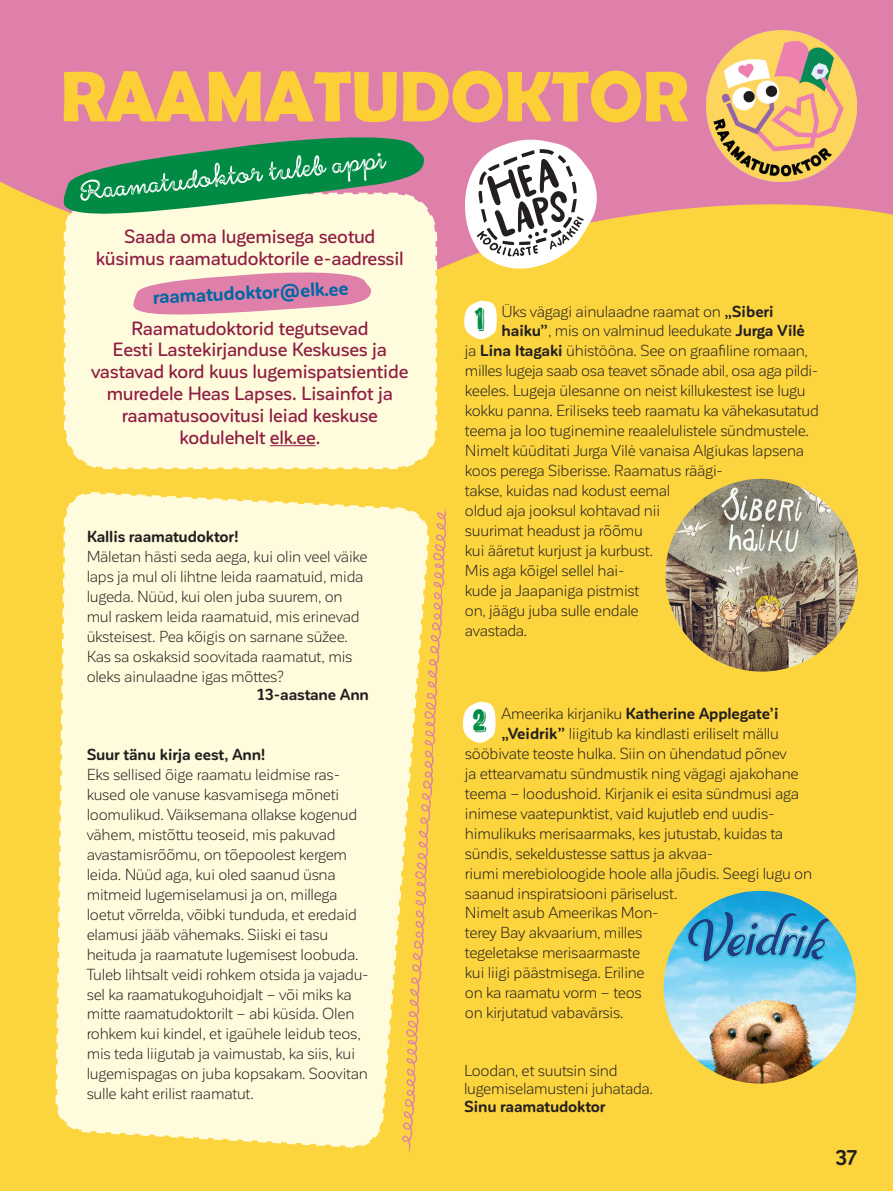
<style>
.page{position:relative;width:893px;height:1191px;background:#fcd43e}
.page>*{position:absolute;margin:0;border:0;box-sizing:border-box;transform-origin:0 0}
.t1{font:700 72px "Berlin Sans FB Demi";letter-spacing:-.005em;color:#fccf36}
.HL_Vahepealkiri{font:55.65px "HMS Gilbert Script Printed";color:#fff}
.HL_Body_Text_taandeg{font:45px "HMS Gilbert Shadow Printed";color:#008a43}
.HL_Body_Text_taandeg-2{font:700 21px "Corporative Sans Rd";color:#231f20}
.HL_Lead{font:500 18.9px/21.8px "Corporative Sans Rd";letter-spacing:-.01em;color:#8f1d43;text-align:center}
.HL_Vahepealkiri-2{font:500 18.9px "Corporative Sans Rd";letter-spacing:-.01em;color:#8f1d43}
.HL_Vahepealkiri-3{font:700 18.9px "Corporative Sans Rd";color:#0067a5}
.HL_Body_Text_taandet{font:15.75px/20px "Corporative Sans Rd";letter-spacing:-.015em;color:#231f20}
.HL_Vahepealkiri-4{font:15.75px/20px "Corporative Sans Rd";letter-spacing:-.015em;color:#231f20}
.HL_autorid{font:15.75px "Corporative Sans Rd";letter-spacing:-.015em;color:#231f20}
.HL_Body_Text_taandet-2{font:700 15.75px "Corporative Sans Rd";letter-spacing:-.01em;color:#231f20}
.HL_autorid-2{font:700 15.75px "Corporative Sans Rd";letter-spacing:-.01em;color:#231f20}
.s1{font-weight:700}
</style>
<div class="page">
<div style="left:0;top:0;width:893px;height:210px;background:#de80aa"></div>
<img style="left:664px;top:890px;width:192px;height:193px;border-radius:96px">
<img style="left:665px;top:479px;width:193px;height:192px;border-radius:96px">
<svg style="left:437px;top:189px;width:456px;height:80px"></svg>
<svg style="left:430px;top:508px;width:16px;height:308px"></svg>
<svg style="left:55px;top:492px;width:375px;height:660px;background:#fef7cc"></svg>
<svg style="left:464px;top:300px;width:33px;height:40px"></svg>
<svg style="left:463px;top:701px;width:33px;height:42px"></svg>
<div style="left:63px;top:191px;width:376px;height:279px;background:#fffcdd"></div>
<hr style="left:270px;top:445px;width:46px;height:1px;background:#8f1d43">
<img style="left:706px;top:30px;width:151px;height:151px">
<svg style="left:62px;top:133px;width:375px;height:99px;background:#7ea887"></svg>
<svg style="left:133px;top:271px;width:238px;height:46px;background:#e7a4b8"></svg>
<svg style="left:458px;top:135px;width:141px;height:134px;background:#d4bdb7"></svg>
<p class="t1" style="left:60px;top:55px;width:629px">RAAMATUDOKTOR</p>
<p class="HL_Vahepealkiri" style="left:75px;top:148px;width:308px;rotate:-6deg">Raa matudoktor tuleb appi</p>
<p class="HL_Vahepealkiri-2" style="left:124px;top:226px;width:253px">Saada oma lugemisega seotud</p>
<p class="HL_Vahepealkiri-2" style="left:96px;top:248px;width:309px">küsimus raamatudoktorile e-aadressil</p>
<p class="HL_Vahepealkiri-3" style="left:152px;top:287px;width:197px;rotate:-3deg">raamatudoktor@elk.ee</p>
<p class="HL_Lead" style="left:131px;top:317px;width:239px">Raamatudoktorid tegutsevad</p>
<p class="HL_Lead" style="left:113px;top:339px;width:276px">Eesti Lastekirjanduse Keskuses ja</p>
<p class="HL_Lead" style="left:91px;top:361px;width:319px">vastavad kord kuus lugemispatsientide</p>
<p class="HL_Lead" style="left:107px;top:383px;width:288px">muredele Heas Lapses. Lisainfot ja raamatusoovitusi leiad keskuse</p>
<p class="HL_Lead" style="left:179px;top:426px;width:142px">kodulehelt elk.ee.</p>
<p class="HL_Body_Text_taandet-2" style="left:87px;top:528px;width:153px">Kallis raamatudoktor!</p>
<p class="HL_Body_Text_taandet" style="left:87px;top:547px;width:283px">Mäletan hästi seda aega, kui olin veel väike laps ja mul oli lihtne leida raamatuid, mida lugeda. Nüüd, kui olen juba suurem, on mul raskem leida raamatuid, mis erinevad üksteisest. Pea kõigis on sarnane süžee.<br>Kas sa oskaksid soovitada raamatut, mis oleks ainulaadne igas mõttes?</p>
<p class="HL_autorid-2" style="left:257px;top:686px;width:113px">13-aastane Ann</p>
<p class="HL_Body_Text_taandet-2" style="left:87px;top:745px;width:180px">Suur tänu kirja eest, Ann!</p>
<p class="HL_Body_Text_taandet" style="left:87px;top:764px;width:255px">Eks sellised õige raamatu leidmise ras-</p>
<p class="HL_Body_Text_taandet" style="left:87px;top:784px;width:283px">kused ole vanuse kasvamisega mõneti loomulikud. Väiksemana ollakse kogenud vähem, mistõttu teoseid, mis pakuvad avastamisrõõmu, on tõepoolest kergem leida. Nüüd aga, kui oled saanud üsna mitmeid lugemiselamusi ja on, millega loetut võrrelda, võibki tunduda, et eredaid elamusi jääb vähemaks. Siiski ei tasu heituda ja raamatute lugemisest loobuda.<br>Tuleb lihtsalt veidi rohkem otsida ja vajadu&shy;sel ka raamatukoguhoidjalt – või miks ka mitte raamatudoktorilt – abi küsida. Olen rohkem kui kindel, et igaühele leidub teos, mis teda liigutab ja vaimustab, ka siis, kui lugemispagas on juba kopsakam. Soovitan sulle kaht erilist raamatut.</p>
<p class="HL_Vahepealkiri-4" style="left:501px;top:301px;width:274px">Üks vägagi ainulaadne raamat on <span class="s1">„Siberi</span></p>
<p class="HL_Vahepealkiri-4" style="left:501px;top:321px;width:305px"><span class="s1">haiku”</span>, mis on valminud leedukate <span class="s1">Jurga Vilė</span></p>
<p class="HL_Vahepealkiri-4" style="left:465px;top:341px;width:355px">ja <span class="s1">Lina Itagaki</span> ühistööna. See on graafiline romaan, milles lugeja saab osa teavet sõnade abil, osa aga pildi-</p>
<p class="HL_Vahepealkiri-4" style="left:465px;top:381px;width:355px">keeles. Lugeja ülesanne on neist killukestest ise lugu kokku panna. Eriliseks teeb raamatu ka vähekasutatud teema ja loo tuginemine reaalelulistele sündmustele.<br>Nimelt küüditati Jurga Vilė vanaisa Algiukas lapsena koos perega Siberisse. Raamatus räägi-<br>takse, kuidas nad kodust eemal<br>oldud aja jooksul kohtavad nii<br>suurimat headust ja rõõmu<br>kui ääretut kurjust ja kurbust.<br>Mis aga kõigel sellel hai-<br>kude ja Jaapaniga pistmist<br>on, jäägu juba sulle endale<br>avastada.</p>
<p class="HL_Body_Text_taandeg" style="left:475px;top:295px;width:11px">1</p>
<p class="HL_Body_Text_taandet" style="left:501px;top:703px;width:279px">Ameerika kirjaniku <span class="s1">Katherine Applegate’i „Veidrik”</span> liigitub ka kindlasti eriliselt mällu</p>
<p class="HL_Body_Text_taandet" style="left:465px;top:743px;width:336px">sööbivate teoste hulka. Siin on ühendatud põnev ja ettearvamatu sündmustik ning vägagi ajakohane teema – loodushoid. Kirjanik ei esita sündmusi aga inimese vaatepunktist, vaid kujutleb end uudis-</p>
<p class="HL_Body_Text_taandet" style="left:465px;top:823px;width:320px">himulikuks merisaarmaks, kes jutustab, kuidas ta</p>
<p class="HL_Body_Text_taandet" style="left:465px;top:843px;width:250px">sündis, sekeldustesse sattus ja akvaa-</p>
<p class="HL_Body_Text_taandet" style="left:465px;top:863px;width:349px">riumi merebioloogide hoole alla jõudis. Seegi lugu on saanud inspiratsiooni päriselust.<br>Nimelt asub Ameerikas Mon-<br>terey Bay akvaarium, milles<br>tegeletakse merisaarmaste<br>kui liigi päästmisega. Eriline<br>on ka raamatu vorm – teos<br>on kirjutatud vabavärsis.</p>
<p class="HL_Body_Text_taandeg" style="left:473px;top:697px;width:15px">2</p>
<p class="HL_autorid" style="left:464px;top:1062px;width:155px">Loodan, et suutsin sind</p>
<p class="HL_autorid" style="left:464px;top:1080px;width:190px">lugemiselamusteni juhatada.</p>
<p class="HL_autorid-2" style="left:464px;top:1097px;width:143px">Sinu raamatudoktor</p>
<p class="HL_Body_Text_taandeg-2" style="left:835px;top:1146px;width:24px">37</p>
</div>
